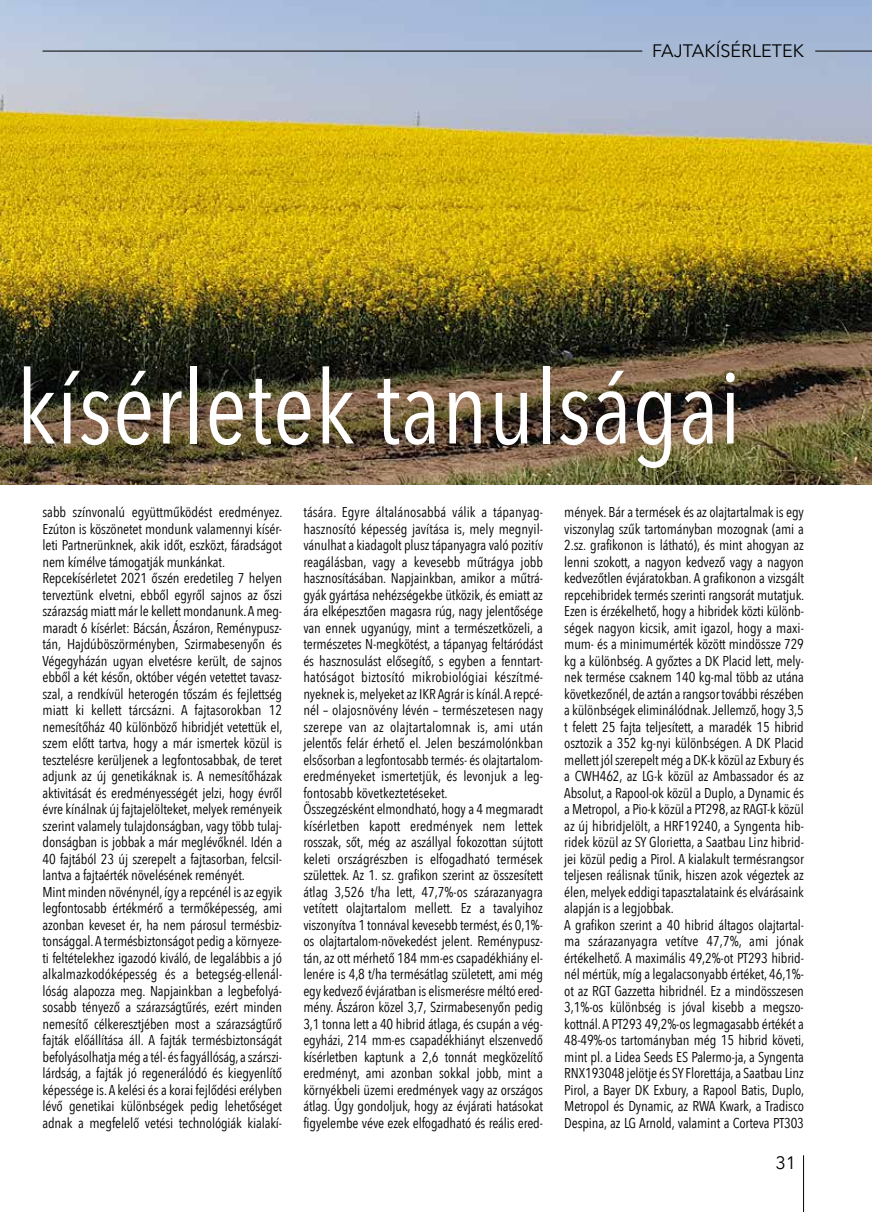
<style>
.page{position:relative;width:872px;height:1212px;background:#fff}
.page>*{position:absolute;margin:0;border:0;box-sizing:border-box;transform-origin:0 0}
.t1{font:102px "Avenir Next Condensed";letter-spacing:.005em;color:#fff}
.t2{font:18px "Avenir Next";color:#000}
.t3{font:14.25px/16.5px "Avenir Next Condensed";letter-spacing:-.01em;color:#000}
</style>
<div class="page">
<img style="left:0;top:0;width:872px;height:484px">
<hr style="left:803px;top:1155px;width:1px;height:57px;background:#000">
<hr style="left:815px;top:51px;width:57px;height:1px;background:#000">
<hr style="left:43px;top:51px;width:599px;height:1px;background:#000">
<p class="t2" style="left:652px;top:36px;width:154px">FAJTAKÍSÉRLETEK</p>
<h1 class="t1" style="left:16px;top:321px;width:726px">kísérletek tanulságai</h1>
<p class="t3" style="left:43px;top:503px;width:242px">sabb színvonalú együttműködést eredményez.<br>Ezúton is köszönetet mondunk valamennyi kísér&shy;leti Partnerünknek, akik időt, eszközt, fáradságot nem kímélve támogatják munkánkat.<br>Repcekísérletet 2021 őszén eredetileg 7 helyen terveztünk elvetni, ebből egyről sajnos az őszi szárazság miatt már le kellett mondanunk. A meg&shy;maradt 6 kísérlet: Bácsán, Ászáron, Reménypusz&shy;tán, Hajdúböszörményben, Szirmabesenyőn és Végegyházán ugyan elvetésre került, de sajnos ebből a két későn, október végén vetettet tavasz&shy;szal, a rendkívül heterogén tőszám és fejlettség miatt ki kellett tárcsázni. A fajtasorokban 12 nemesítőház 40 különböző hibridjét vetettük el, szem előtt tartva, hogy a már ismertek közül is tesztelésre kerüljenek a legfontosabbak, de teret adjunk az új genetikáknak is. A nemesítőházak aktivitását és eredményességét jelzi, hogy évről évre kínálnak új fajtajelölteket, melyek reményeik szerint valamely tulajdonságban, vagy több tulaj&shy;donságban is jobbak a már meglévőknél. Idén a 40 fajtából 23 új szerepelt a fajtasorban, felcsil&shy;lantva a fajtaérték növelésének reményét.<br>Mint minden növénynél, így a repcénél is az egyik legfontosabb értékmérő a termőképesség, ami azonban keveset ér, ha nem párosul termésbiz&shy;tonsággal. A termésbiztonságot pedig a környeze&shy;ti feltételekhez igazodó kiváló, de legalábbis a jó alkalmazkodóképesség és a betegség-ellenál&shy;lóság alapozza meg. Napjainkban a legbefolyá&shy;sosabb tényező a szárazságtűrés, ezért minden nemesítő célkeresztjében most a szárazságtűrő fajták előállítása áll. A fajták termésbiztonságát befolyásolhatja még a tél- és fagyállóság, a szárszi&shy;lárdság, a fajták jó regenerálódó és kiegyenlítő képessége is. A kelési és a korai fejlődési erélyben lévő genetikai különbségek pedig lehetőséget adnak a megfelelő vetési technológiák kialakí-</p>
<p class="t3" style="left:303px;top:503px;width:241px">tására. Egyre általánosabbá válik a tápanyag&shy;hasznosító képesség javítása is, mely megnyil&shy;vánulhat a kiadagolt plusz tápanyagra való pozitív reagálásban, vagy a kevesebb műtrágya jobb hasznosításában. Napjainkban, amikor a műtrá&shy;gyák gyártása nehézségekbe ütközik, és emiatt az ára elképesztően magasra rúg, nagy jelentősége van ennek ugyanúgy, mint a természetközeli, a természetes N-megkötést, a tápanyag feltáródást és hasznosulást elősegítő, s egyben a fenntart&shy;hatóságot biztosító mikrobiológiai készítmé&shy;nyeknek is, melyeket az IKR Agrár is kínál. A repcé&shy;nél – olajosnövény lévén – természetesen nagy szerepe van az olajtartalomnak is, ami után jelentős felár érhető el. Jelen beszámolónkban elsősorban a legfontosabb termés- és olajtartalom&shy;eredményeket ismertetjük, és levonjuk a leg&shy;fontosabb következtetéseket.<br>Összegzésként elmondható, hogy a 4 megmaradt kísérletben kapott eredmények nem lettek rosszak, sőt, még az aszállyal fokozottan sújtott keleti országrészben is elfogadható termések születtek. Az 1. sz. grafikon szerint az összesített átlag 3,526 t/ha lett, 47,7%-os szárazanyagra vetített olajtartalom mellett. Ez a tavalyihoz viszonyítva 1 tonnával kevesebb termést, és 0,1%- os olajtartalom-növekedést jelent. Reménypusz&shy;tán, az ott mérhető 184 mm-es csapadékhiány el&shy;lenére is 4,8 t/ha termésátlag született, ami még egy kedvező évjáratban is elismerésre méltó ered&shy;mény. Ászáron közel 3,7, Szirmabesenyőn pedig 3,1 tonna lett a 40 hibrid átlaga, és csupán a vég&shy;egyházi, 214 mm-es csapadékhiányt elszenvedő kísérletben kaptunk a 2,6 tonnát megközelítő eredményt, ami azonban sokkal jobb, mint a környékbeli üzemi eredmények vagy az országos átlag. Úgy gondoljuk, hogy az évjárati hatásokat figyelembe véve ezek elfogadható és reális ered-</p>
<p class="t3" style="left:564px;top:503px;width:241px">mények. Bár a termések és az olajtartalmak is egy viszonylag szűk tartományban mozognak (ami a 2.sz. grafikonon is látható), és mint ahogyan az lenni szokott, a nagyon kedvező vagy a nagyon kedvezőtlen évjáratokban. A grafikonon a vizsgált repcehibridek termés szerinti rangsorát mutatjuk.<br>Ezen is érzékelhető, hogy a hibridek közti különb&shy;ségek nagyon kicsik, amit igazol, hogy a maxi&shy;mum- és a minimumérték között mindössze 729 kg a különbség. A győztes a DK Placid lett, mely&shy;nek termése csaknem 140 kg-mal több az utána következőnél, de aztán a rangsor további részében a különbségek eliminálódnak. Jellemző, hogy 3,5 t felett 25 fajta teljesített, a maradék 15 hibrid osztozik a 352 kg-nyi különbségen. A DK Placid mellett jól szerepelt még a DK-k közül az Exbury és a CWH462, az LG-k közül az Ambassador és az Absolut, a Rapool-ok közül a Duplo, a Dynamic és a Metropol, a Pio-k közül a PT298, az RAGT-k közül az új hibridjelölt, a HRF19240, a Syngenta hib&shy;ridek közül az SY Glorietta, a Saatbau Linz hibrid&shy;jei közül pedig a Pirol. A kialakult termésrangsor teljesen reálisnak tűnik, hiszen azok végeztek az élen, melyek eddigi tapasztalataink és elvárásaink alapján is a legjobbak.<br>A grafikon szerint a 40 hibrid áltagos olajtartal&shy;ma szárazanyagra vetítve 47,7%, ami jónak értékelhető. A maximális 49,2%-ot PT293 hibrid&shy;nél mértük, míg a legalacsonyabb értéket, 46,1%- ot az RGT Gazzetta hibridnél. Ez a mindösszesen 3,1%-os különbség is jóval kisebb a megszo&shy;kottnál. A PT293 49,2%-os legmagasabb értékét a 48-49%-os tartományban még 15 hibrid követi, mint pl. a Lidea Seeds ES Palermo-ja, a Syngenta RNX193048 jelötje és SY Florettája, a Saatbau Linz Pirol, a Bayer DK Exbury, a Rapool Batis, Duplo, Metropol és Dynamic, az RWA Kwark, a Tradisco Despina, az LG Arnold, valamint a Corteva PT303</p>
<p class="t2" style="left:775px;top:1147px;width:22px">31</p>
</div>
